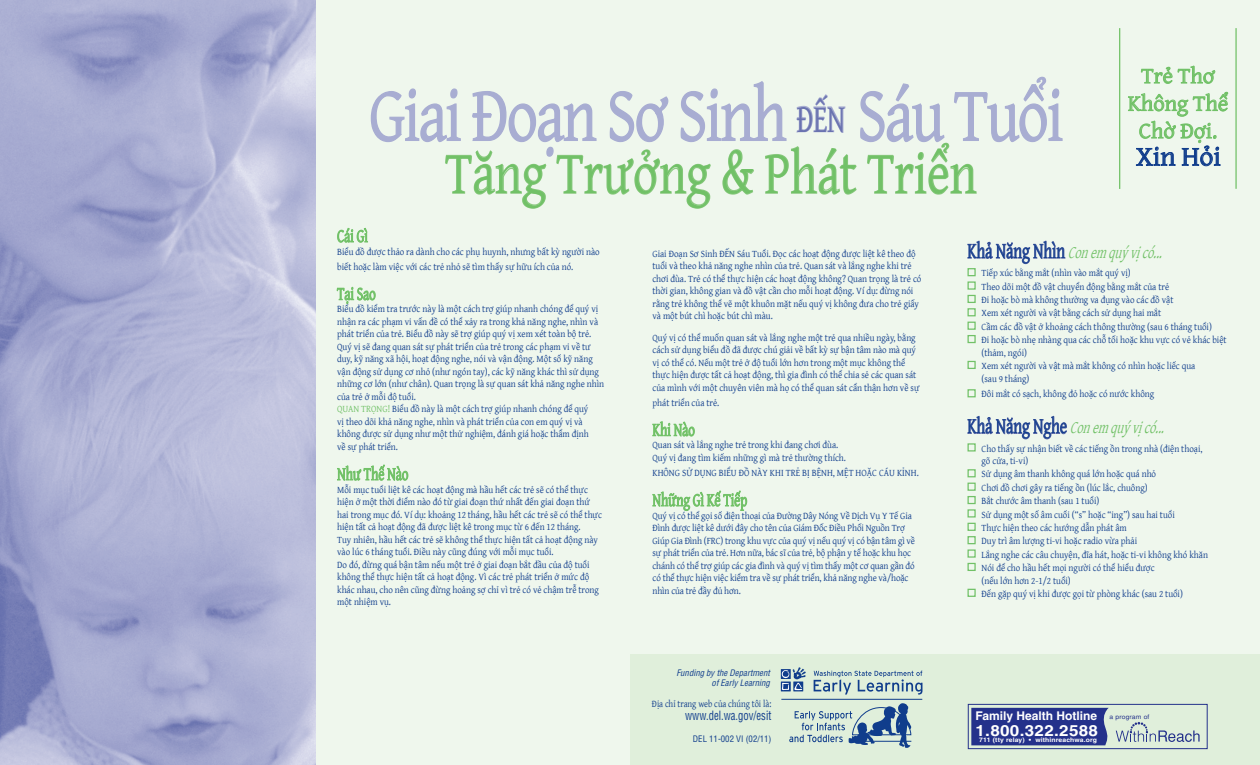
<style>
.page{position:relative;width:1260px;height:765px;background:#fff}
.page>*{position:absolute;margin:0;border:0;box-sizing:border-box;transform-origin:0 0}
.t1{font:77.5px "Gentium";letter-spacing:-.03em;color:#a8add2;scale:.8 1}
.t2{font:61.25px "Gentium";color:#71c167;scale:.8 1}
.t3{font:27.5px "Gentium";color:#103d8c}
.t4{font:22.5px/27.5px "Gentium";color:#71c167;text-align:center}
.Subhead_1{font:italic 17.5px "Gentium";color:#71c167;scale:.7 1}
.t5{font:700 15.5px "Helvetica";letter-spacing:.02em;color:#fff;scale:1.1 1}
.t6{font:condensed 12.5px "Helvetica";color:#103d8c;scale:.85 1}
.t7{font:700 12px "Helvetica";color:#fff}
.Body_text{font:10px/12.5px "Gentium";color:#103d8c;scale:.9 1}
.Body_text-2{font:10px "Gentium";color:#103d8c;scale:.85 1}
.t8{font:italic condensed 8.75px/10.5px "Helvetica";color:#103d8c;text-align:right}
.t9{font:condensed 8.75px "Helvetica";color:#103d8c}
.t10{font:700 6.25px "Helvetica";letter-spacing:.02em;color:#fff;scale:1.09 1}
.t11{font:6.25px "Helvetica";letter-spacing:.02em;color:#24318b;scale:1.09 1}
.s1{font-size:40px;color:#6a73b0}
.s2{color:#71c167}
.s3{font-style:normal;font-size:22.5px;color:#103d8c}
</style>
<div class="page">
<div style="left:314px;top:0;width:946px;height:765px;background:#eff7ed"></div>
<img style="left:0;top:0;width:316px;height:765px">
<svg style="left:652px;top:421px;width:43px;height:16px"></svg>
<svg style="left:652px;top:490px;width:95px;height:21px"></svg>
<svg style="left:1141px;top:65px;width:75px;height:19px"></svg>
<svg style="left:1128px;top:92px;width:101px;height:74px"></svg>
<hr style="left:1119px;top:28px;width:1px;height:161px;background:#71c167">
<hr style="left:1235px;top:28px;width:2px;height:161px;background:#71c167">
<svg style="left:337px;top:227px;width:31px;height:16px"></svg>
<svg style="left:337px;top:287px;width:39px;height:17px"></svg>
<svg style="left:337px;top:464px;width:71px;height:17px"></svg>
<svg style="left:967px;top:240px;width:99px;height:24px"></svg>
<div style="left:968px;top:268px;width:8px;height:8px;border:1px solid #71c167"></div>
<div style="left:968px;top:281px;width:8px;height:9px;border:1px solid #71c167"></div>
<div style="left:968px;top:295px;width:8px;height:8px;border:1px solid #71c167"></div>
<div style="left:968px;top:308px;width:8px;height:8px;border:1px solid #71c167"></div>
<div style="left:968px;top:322px;width:8px;height:8px;border:1px solid #71c167"></div>
<div style="left:968px;top:335px;width:8px;height:8px;border:1px solid #71c167"></div>
<div style="left:968px;top:361px;width:8px;height:8px;border:1px solid #71c167"></div>
<div style="left:968px;top:389px;width:8px;height:8px;border:1px solid #71c167"></div>
<svg style="left:967px;top:416px;width:100px;height:24px"></svg>
<div style="left:968px;top:443px;width:8px;height:9px;border:1px solid #71c167"></div>
<div style="left:968px;top:469px;width:8px;height:8px;border:1px solid #71c167"></div>
<div style="left:968px;top:483px;width:8px;height:8px;border:1px solid #71c167"></div>
<div style="left:968px;top:496px;width:8px;height:8px;border:1px solid #71c167"></div>
<div style="left:968px;top:509px;width:8px;height:9px;border:1px solid #71c167"></div>
<div style="left:968px;top:523px;width:8px;height:8px;border:1px solid #71c167"></div>
<div style="left:968px;top:536px;width:8px;height:8px;border:1px solid #71c167"></div>
<div style="left:968px;top:549px;width:8px;height:9px;border:1px solid #71c167"></div>
<div style="left:968px;top:563px;width:8px;height:8px;border:1px solid #71c167"></div>
<div style="left:968px;top:589px;width:8px;height:8px;border:1px solid #71c167"></div>
<svg style="left:370px;top:76px;width:693px;height:133px"></svg>
<div style="left:630px;top:654px;width:630px;height:111px;background:#e0efdb"></div>
<div style="left:971px;top:708px;width:138px;height:37px;background:#24318b"></div>
<svg style="left:1116px;top:722px;width:84px;height:20px"></svg>
<div style="left:968px;top:704px;width:239px;height:45px;border:1px solid #24318b"></div>
<svg style="left:814px;top:671px;width:108px;height:24px"></svg>
<svg style="left:781px;top:667px;width:25px;height:23px"></svg>
<hr style="left:781px;top:699px;width:141px;height:1px;background:#103d8c">
<svg style="left:789px;top:703px;width:122px;height:45px"></svg>
<p class="t1" style="left:369px;top:58px;width:870px">Giai Đoạn Sơ Sinh <span class="s1">ĐẾN</span> Sáu Tuổi</p>
<p class="t2" style="left:445px;top:128px;width:666px">Tăng Trưởng &amp; Phát Triển</p>
<p class="t4" style="left:1128px;top:61px;width:102px">Trẻ Thơ<br>Không Thể<br>Chờ Đợi.</p>
<p class="t3" style="left:1136px;top:136px;width:86px">Xin Hỏi</p>
<p class="Body_text" style="left:337px;top:243px;width:293px;line-height:15px">Biểu đồ được thảo ra dành cho các phụ huynh, nhưng bất kỳ người nào biết hoặc làm việc với các trẻ nhỏ sẽ tìm thấy sự hữu ích của nó.</p>
<p class="Body_text" style="left:337px;top:302px;width:298px">Biểu đồ kiểm tra trước này là một cách trợ giúp nhanh chóng để quý vị nhận ra các phạm vi vấn đề có thể xảy ra trong khả năng nghe, nhìn và phát triển của trẻ. Biểu đồ này sẽ trợ giúp quý vị xem xét toàn bộ trẻ.<br>Quý vị sẽ đang quan sát sự phát triển của trẻ trong các phạm vi về tư duy, kỹ năng xã hội, hoạt động nghe, nói và vận động. Một số kỹ năng vận động sử dụng cơ nhỏ (như ngón tay), các kỹ năng khác thì sử dụng những cơ lớn (như chân). Quan trọng là sự quan sát khả năng nghe nhìn của trẻ ở mỗi độ tuổi.<br><span class="s2">QUAN TRỌNG!</span> Biểu đồ này là một cách trợ giúp nhanh chóng để quý<br>vị theo dõi khả năng nghe, nhìn và phát triển của con em quý vị và không được sử dụng như một thử nghiệm, đánh giá hoặc thẩm định<br>về sự phát triển.</p>
<p class="Body_text" style="left:337px;top:482px;width:296px">Mỗi mục tuổi liệt kê các hoạt động mà hầu hết các trẻ sẽ có thể thực hiện ở một thời điểm nào đó từ giai đoạn thứ nhất đến giai đoạn thứ hai trong mục đó. Ví dụ: khoảng 12 tháng, hầu hết các trẻ sẽ có thể thực hiện tất cả hoạt động đã được liệt kê trong mục từ 6 đến 12 tháng.</p>
<p class="Body_text" style="left:337px;top:532px;width:291px">Tuy nhiên, hầu hết các trẻ sẽ không thể thực hiện tất cả hoạt động này vào lúc 6 tháng tuổi. Điều này cũng đúng với mỗi mục tuổi.</p>
<p class="Body_text" style="left:337px;top:557px;width:292px">Do đó, đừng quá bận tâm nếu một trẻ ở giai đoạn bắt đầu của độ tuổi không thể thực hiện tất cả hoạt động. Vì các trẻ phát triển ở mức độ khác nhau, cho nên cũng đừng hoảng sợ chỉ vì trẻ có vẻ chậm trễ trong một nhiệm vụ.</p>
<p class="Body_text" style="left:652px;top:246px;width:300px">Giai Đoạn Sơ Sinh ĐẾN Sáu Tuổi. Đọc các hoạt động được liệt kê theo độ tuổi và theo khả năng nghe nhìn của trẻ. Quan sát và lắng nghe khi trẻ chơi đùa. Trẻ có thể thực hiện các hoạt động không? Quan trọng là trẻ có thời gian, không gian và đồ vật cần cho mỗi hoạt động. Ví dụ: đừng nói rằng trẻ không thể vẽ một khuôn mặt nếu quý vị không đưa cho trẻ giấy và một bút chì hoặc bút chì màu.</p>
<p class="Body_text" style="left:652px;top:330px;width:298px">Quý vị có thể muốn quan sát và lắng nghe một trẻ qua nhiều ngày, bằng cách sử dụng biểu đồ đã được chú giải về bất kỳ sự bận tâm nào mà quý vị có thể có. Nếu một trẻ ở độ tuổi lớn hơn trong một mục không thể thực hiện được tất cả hoạt động, thì gia đình có thể chia sẻ các quan sát của mình với một chuyên viên mà họ có thể quan sát cẩn thận hơn về sự</p>
<p class="Body_text" style="left:652px;top:395px;width:76px">phát triển của trẻ.</p>
<p class="Body_text" style="left:652px;top:438px;width:216px">Quan sát và lắng nghe trẻ trong khi đang chơi đùa.<br>Quý vị đang tìm kiếm những gì mà trẻ thường thích.</p>
<p class="Body_text" style="left:652px;top:466px;width:297px">KHÔNG SỬ DỤNG BIỂU ĐỒ NÀY KHI TRẺ BỊ BỆNH, MỆT HOẶC CÁU KỈNH.</p>
<p class="Body_text" style="left:652px;top:508px;width:293px">Quý vị có thể gọi số điện thoại của Đường Dây Nóng Về Dịch Vụ Y Tế Gia Đình được liệt kê dưới đây cho tên của Giám Đốc Điều Phối Nguồn Trợ Giúp Gia Đình (FRC) trong khu vực của quý vị nếu quý vị có bận tâm gì về sự phát triển của trẻ. Hơn nữa, bác sĩ của trẻ, bộ phận y tế hoặc khu học chánh có thể trợ giúp các gia đình và quý vị tìm thấy một cơ quan gần đó có thể thực hiện việc kiểm tra về sự phát triển, khả năng nghe và/hoặc nhìn của trẻ đầy đủ hơn.</p>
<p class="t8" style="left:676px;top:667px;width:95px">Funding by the Department of Early Learning</p>
<p class="Body_text-2" style="left:652px;top:696px;width:142px">Địa chỉ trang web của chúng tôi là:</p>
<p class="t6" style="left:685px;top:708px;width:103px">www.del.wa.gov/esit</p>
<p class="t9" style="left:693px;top:733px;width:80px">DEL 11-002 VI (02/11)</p>
<p class="Subhead_1" style="left:968px;top:240px;width:288px"><span class="s3">Kh ả N ăng Nhì n</span> Conemquý vịcó...</p>
<p class="Body_text" style="left:982px;top:266px;width:167px">Tiếp xúc bằng mắt (nhìn vào mắt quý vị)</p>
<p class="Body_text" style="left:982px;top:280px;width:210px">Theo dõi một đồ vật chuyển động bằng mắt của trẻ</p>
<p class="Body_text" style="left:982px;top:293px;width:215px">Đi hoặc bò mà không thường va đụng vào các đồ vật</p>
<p class="Body_text" style="left:982px;top:306px;width:201px">Xem xét người và vật bằng cách sử dụng hai mắt</p>
<p class="Body_text" style="left:982px;top:320px;width:257px">Cầm các đồ vật ở khoảng cách thông thường (sau 6 tháng tuổi)</p>
<p class="Body_text" style="left:982px;top:333px;width:274px">Đi hoặc bò nhẹ nhàng qua các chỗ tối hoặc khu vực có vẻ khác biệt (thảm, ngói)</p>
<p class="Body_text" style="left:982px;top:359px;width:239px">Xem xét người và vật mà mắt không có nhìn hoặc liếc qua (sau 9 tháng)</p>
<p class="Body_text" style="left:982px;top:387px;width:193px">Đôi mắt có sạch, không đỏ hoặc có nước không</p>
<p class="Subhead_1" style="left:968px;top:415px;width:291px"><span class="s3">Khả N ăng Nghe</span> Conemquý vịcó...</p>
<p class="Body_text" style="left:982px;top:441px;width:247px">Cho thấy sự nhận biết về các tiếng ồn trong nhà (điện thoại, gõ cửa, ti-vi)</p>
<p class="Body_text" style="left:982px;top:467px;width:196px">Sử dụng âm thanh không quá lớn hoặc quá nhỏ</p>
<p class="Body_text" style="left:982px;top:481px;width:186px">Chơi đồ chơi gây ra tiếng ồn (lúc lắc, chuông)</p>
<p class="Body_text" style="left:982px;top:494px;width:132px">Bắt chước âm thanh (sau 1 tuổi)</p>
<p class="Body_text" style="left:982px;top:507px;width:216px">Sử dụng một số âm cuối (“s” hoặc “ing”) sau hai tuổi</p>
<p class="Body_text" style="left:982px;top:521px;width:163px">Thực hiện theo các hướng dẫn phát âm</p>
<p class="Body_text" style="left:982px;top:534px;width:174px">Duy trì âm lượng ti-vi hoặc radio vừa phải</p>
<p class="Body_text" style="left:982px;top:548px;width:253px">Lắng nghe các câu chuyện, đĩa hát, hoặc ti-vi không khó khăn</p>
<p class="Body_text" style="left:982px;top:561px;width:194px">Nói để cho hầu hết mọi người có thể hiểu được (nếu lớn hơn 2-1/2 tuổi)</p>
<p class="Body_text" style="left:982px;top:587px;width:225px">Đến gặp quý vị khi được gọi từ phòng khác (sau 2 tuổi)</p>
<p class="t7" style="left:976px;top:709px;width:123px">Family Health Hotline</p>
<p class="t5" style="left:976px;top:721px;width:113px">1.800.322.2588</p>
<p class="t10" style="left:979px;top:736px;width:110px">711 (tty relay) • withinreachwa.org</p>
<p class="t11" style="left:1110px;top:713px;width:38px">a program of</p>
</div>
